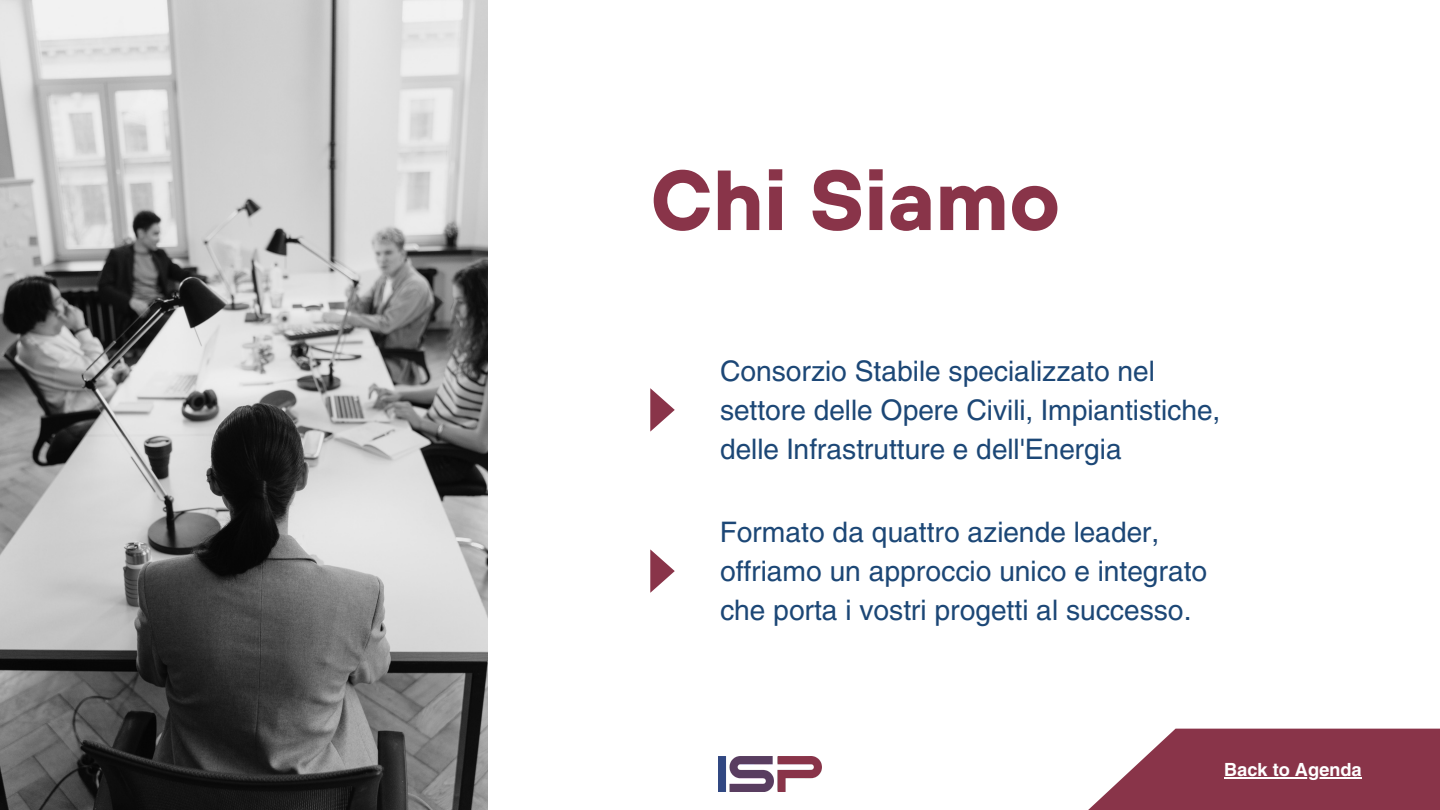
<style>
.page{position:relative;width:1440px;height:810px;background:#fff}
.page>*{position:absolute;margin:0;border:0;box-sizing:border-box;transform-origin:0 0}
.t1{font:700 85px "TT Hoves";color:#893449}
.t2{font:28px/39px "Helios";color:#1c4776}
.t3{font:700 18px "Helios";color:#fff}
</style>
<div class="page">
<img style="left:0;top:0;width:488px;height:810px">
<svg style="left:650px;top:388px;width:25px;height:44px"></svg>
<svg style="left:650px;top:549px;width:25px;height:44px"></svg>
<svg style="left:1088px;top:729px;width:352px;height:81px"></svg>
<hr style="left:1224px;top:777px;width:138px;height:1px;background:#fff">
<img style="left:718px;top:756px;width:104px;height:35px">
<h1 class="t1" style="left:650px;top:145px;width:412px">Chi Siamo</h1>
<p class="t2" style="left:720px;top:350px;width:502px">Consorzio Stabile specializzato nel settore delle Opere Civili, Impiantistiche, delle Infrastrutture e dell'Energia</p>
<p class="t2" style="left:720px;top:512px;width:489px">Formato da quattro aziende leader, offriamo un approccio unico e integrato che porta i vostri progetti al successo.</p>
<p class="t3" style="left:1224px;top:758px;width:139px">Back to Agenda</p>
</div>
